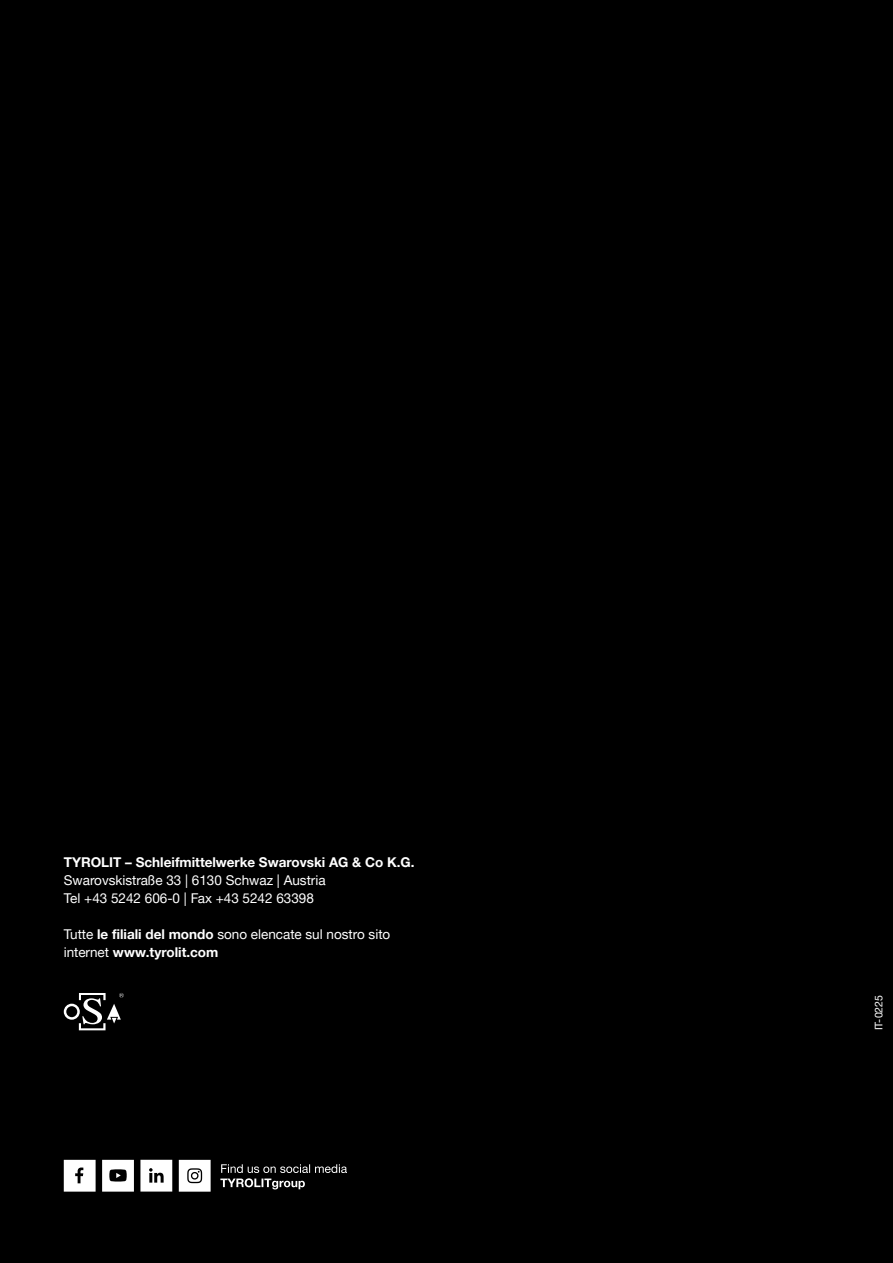
<style>
.page{position:relative;width:893px;height:1263px;background:#000}
.page>*{position:absolute;margin:0;border:0;box-sizing:border-box;transform-origin:0 0}
.t1{font:13.5px/18px "Helvetica Neue LTW1 G";color:#fff}
.t2{font:700 13.5px "Helvetica Neue LTW1 G";color:#fff}
.t3{font:10.5px "Helvetica Neue LTW1 G";color:#fff}
.s1{font-weight:700}
</style>
<div class="page">
<svg style="left:64px;top:993px;width:60px;height:37px"></svg>
<svg style="left:64px;top:1160px;width:32px;height:31px"></svg>
<svg style="left:102px;top:1160px;width:32px;height:31px"></svg>
<svg style="left:220px;top:1164px;width:127px;height:25px"></svg>
<svg style="left:179px;top:1160px;width:32px;height:32px"></svg>
<svg style="left:140px;top:1160px;width:32px;height:31px"></svg>
<p class="t2" style="left:64px;top:854px;width:352px">TYROLIT – Schleifmittelwerke Swarovski AG &amp; Co K.G.</p>
<p class="t1" style="left:64px;top:871px;width:263px">Swarovskistraße 33 | 6130 Schwaz | Austria<br>Tel +43 5242 606-0 | Fax +43 5242 63398</p>
<p class="t1" style="left:64px;top:925px;width:328px">Tutte <span class="s1">le filiali del mondo</span> sono elencate sul nostro sito internet <span class="s1">www.tyrolit.com</span></p>
<p class="t3" style="left:872px;top:1030px;width:37px;rotate:-90deg">IT-0225</p>
</div>
